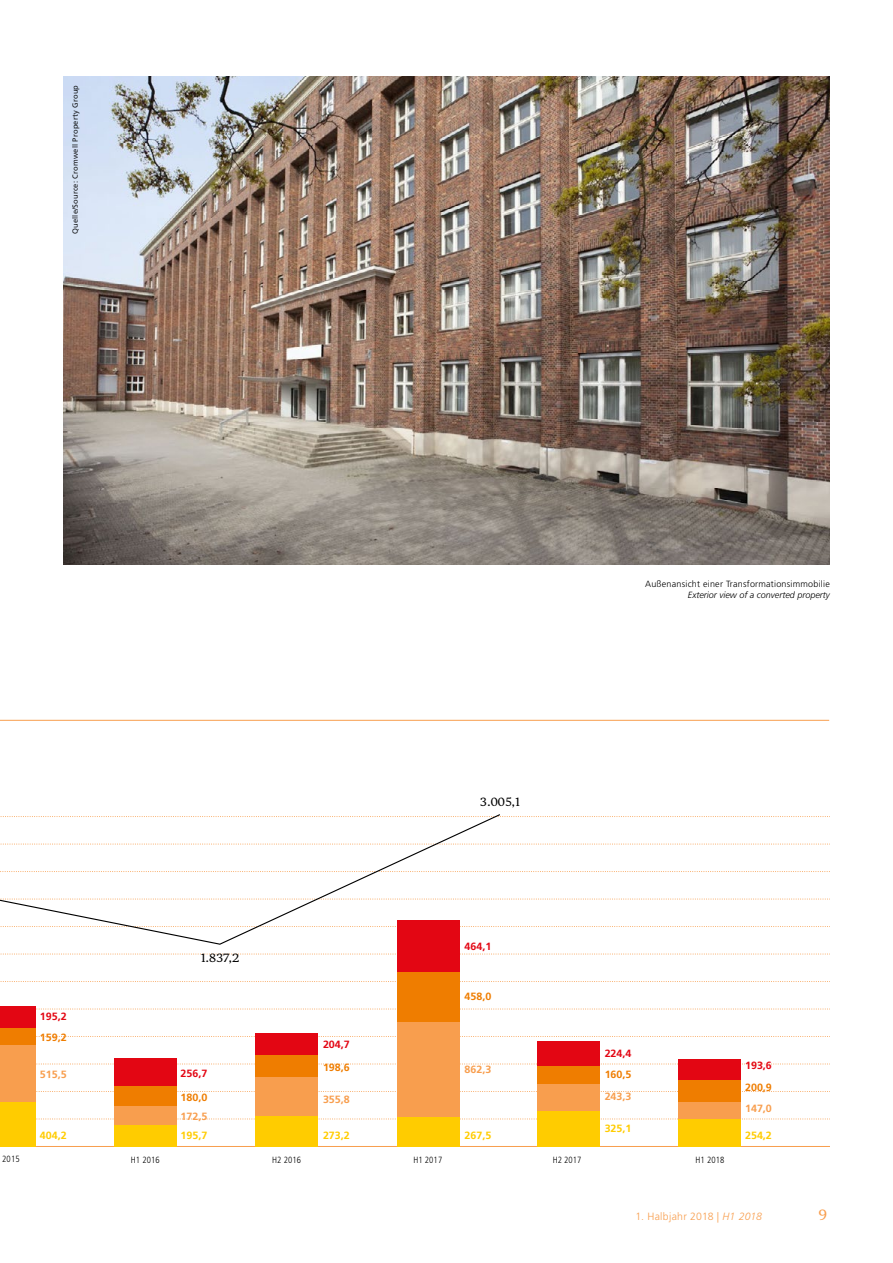
<style>
.page{position:relative;width:893px;height:1263px;background:#fff}
.page>*{position:absolute;margin:0;border:0;box-sizing:border-box;transform-origin:0 0}
.t1{font:expanded 15px "More Pro";color:#f89e4e}
.t2{font:expanded 12px "More Pro";color:#000}
.t3{font:700 10.5px "Frutiger LT Std";color:#fc0}
.t4{font:700 10.5px "Frutiger LT Std";color:#f89e4e}
.t5{font:700 10.5px "Frutiger LT Std";color:#ef7d00}
.t6{font:700 10.5px "Frutiger LT Std";color:#e30613}
.t7{font:300 10.5px "Frutiger LT Std";letter-spacing:.025em;color:#f89e4e}
.t8{font:300 9px "Frutiger LT Std";letter-spacing:.025em;color:#000}
.t9{font:300 condensed 9px "Frutiger LT Std";letter-spacing:.01em;color:#000}
.t10{font:italic 300 9px "Frutiger LT Std";color:#000}
.t11{font:7.5px "Frutiger LT Std";letter-spacing:.025em;color:#000}
.s1{font-style:italic}
</style>
<div class="page">
<img style="left:64px;top:77px;width:765px;height:487px">
<hr style="left:0;top:1146px;width:829px;height:1px;background:#f89e4e">
<svg style="left:36px;top:1118px;width:792px;height:1px"></svg>
<svg style="left:36px;top:1091px;width:792px;height:1px"></svg>
<svg style="left:36px;top:1064px;width:792px;height:1px"></svg>
<svg style="left:36px;top:1036px;width:792px;height:1px"></svg>
<svg style="left:36px;top:1009px;width:792px;height:1px"></svg>
<svg style="left:502px;top:981px;width:326px;height:1px"></svg>
<svg style="left:502px;top:954px;width:326px;height:1px"></svg>
<svg style="left:502px;top:926px;width:326px;height:1px"></svg>
<svg style="left:502px;top:899px;width:326px;height:1px"></svg>
<svg style="left:501px;top:871px;width:328px;height:1px"></svg>
<svg style="left:502px;top:844px;width:326px;height:1px"></svg>
<svg style="left:502px;top:816px;width:326px;height:1px"></svg>
<div style="left:0;top:1006px;width:36px;height:22px;background:#e30613"></div>
<div style="left:115px;top:1058px;width:62px;height:28px;background:#e30613"></div>
<div style="left:256px;top:1033px;width:62px;height:22px;background:#e30613"></div>
<div style="left:538px;top:1042px;width:62px;height:24px;background:#e30613"></div>
<div style="left:679px;top:1059px;width:62px;height:21px;background:#e30613"></div>
<div style="left:0;top:1028px;width:36px;height:17px;background:#ef7d00"></div>
<div style="left:115px;top:1086px;width:62px;height:20px;background:#ef7d00"></div>
<div style="left:256px;top:1055px;width:62px;height:22px;background:#ef7d00"></div>
<div style="left:398px;top:972px;width:62px;height:50px;background:#ef7d00"></div>
<div style="left:538px;top:1066px;width:62px;height:18px;background:#ef7d00"></div>
<div style="left:679px;top:1080px;width:62px;height:22px;background:#ef7d00"></div>
<div style="left:0;top:1045px;width:36px;height:57px;background:#f89e4e"></div>
<div style="left:115px;top:1106px;width:62px;height:19px;background:#f89e4e"></div>
<div style="left:256px;top:1077px;width:62px;height:39px;background:#f89e4e"></div>
<div style="left:398px;top:1022px;width:62px;height:95px;background:#f89e4e"></div>
<div style="left:538px;top:1084px;width:62px;height:27px;background:#f89e4e"></div>
<div style="left:679px;top:1102px;width:62px;height:16px;background:#f89e4e"></div>
<div style="left:0;top:1102px;width:36px;height:44px;background:#fc0"></div>
<div style="left:115px;top:1125px;width:62px;height:21px;background:#fc0"></div>
<div style="left:256px;top:1116px;width:62px;height:30px;background:#fc0"></div>
<div style="left:398px;top:1117px;width:62px;height:29px;background:#fc0"></div>
<div style="left:538px;top:1111px;width:62px;height:35px;background:#fc0"></div>
<div style="left:679px;top:1118px;width:62px;height:28px;background:#fc0"></div>
<svg style="left:0;top:814px;width:501px;height:186px"></svg>
<hr style="left:0;top:720px;width:829px;height:1px;background:#f89e4e">
<p class="t11" style="left:71px;top:234px;width:151px;rotate:-90deg">Quelle/Source: Cromwell Property Group</p>
<p class="t6" style="left:40px;top:1010px;width:28px">195,2</p>
<p class="t5" style="left:40px;top:1031px;width:28px">159,2</p>
<p class="t4" style="left:40px;top:1068px;width:28px">515,5</p>
<p class="t3" style="left:40px;top:1129px;width:28px">404,2</p>
<h2 class="t2" style="left:201px;top:949px;width:40px">1.837,2</h2>
<p class="t6" style="left:181px;top:1067px;width:28px">256,7</p>
<p class="t5" style="left:181px;top:1091px;width:28px">180,0</p>
<p class="t4" style="left:181px;top:1110px;width:28px">172,5</p>
<p class="t3" style="left:181px;top:1129px;width:28px">195,7</p>
<p class="t6" style="left:323px;top:1038px;width:28px">204,7</p>
<p class="t5" style="left:323px;top:1061px;width:28px">198,6</p>
<p class="t4" style="left:323px;top:1093px;width:28px">355,8</p>
<p class="t3" style="left:323px;top:1129px;width:28px">273,2</p>
<h2 class="t2" style="left:480px;top:794px;width:42px">3.005,1</h2>
<p class="t6" style="left:465px;top:941px;width:28px">464,1</p>
<p class="t5" style="left:465px;top:990px;width:28px">458,0</p>
<p class="t4" style="left:465px;top:1063px;width:28px">862,3</p>
<p class="t3" style="left:465px;top:1129px;width:28px">267,5</p>
<p class="t8" style="left:645px;top:579px;width:186px">Außenansicht einer Transformationsimmobilie</p>
<p class="t10" style="left:688px;top:589px;width:143px">Exterior view of a converted property</p>
<p class="t6" style="left:605px;top:1047px;width:28px">224,4</p>
<p class="t5" style="left:605px;top:1068px;width:28px">160,5</p>
<p class="t4" style="left:605px;top:1090px;width:28px">243,3</p>
<p class="t3" style="left:605px;top:1122px;width:28px">325,1</p>
<p class="t6" style="left:745px;top:1059px;width:28px">193,6</p>
<p class="t5" style="left:745px;top:1081px;width:28px">200,9</p>
<p class="t4" style="left:745px;top:1102px;width:28px">147,0</p>
<p class="t3" style="left:745px;top:1129px;width:28px">254,2</p>
<p class="t9" style="left:2px;top:1154px;width:19px">2015</p>
<p class="t9" style="left:131px;top:1154px;width:30px">H1 2016</p>
<p class="t9" style="left:272px;top:1154px;width:30px">H2 2016</p>
<p class="t9" style="left:413px;top:1154px;width:30px">H1 2017</p>
<p class="t9" style="left:553px;top:1154px;width:30px">H2 2017</p>
<p class="t9" style="left:695px;top:1154px;width:30px">H1 2018</p>
<p class="t7" style="left:635px;top:1211px;width:128px">1. Halbjahr 2018 | <span class="s1">H1 2018</span></p>
<h1 class="t1" style="left:818px;top:1205px;width:10px">9</h1>
</div>
